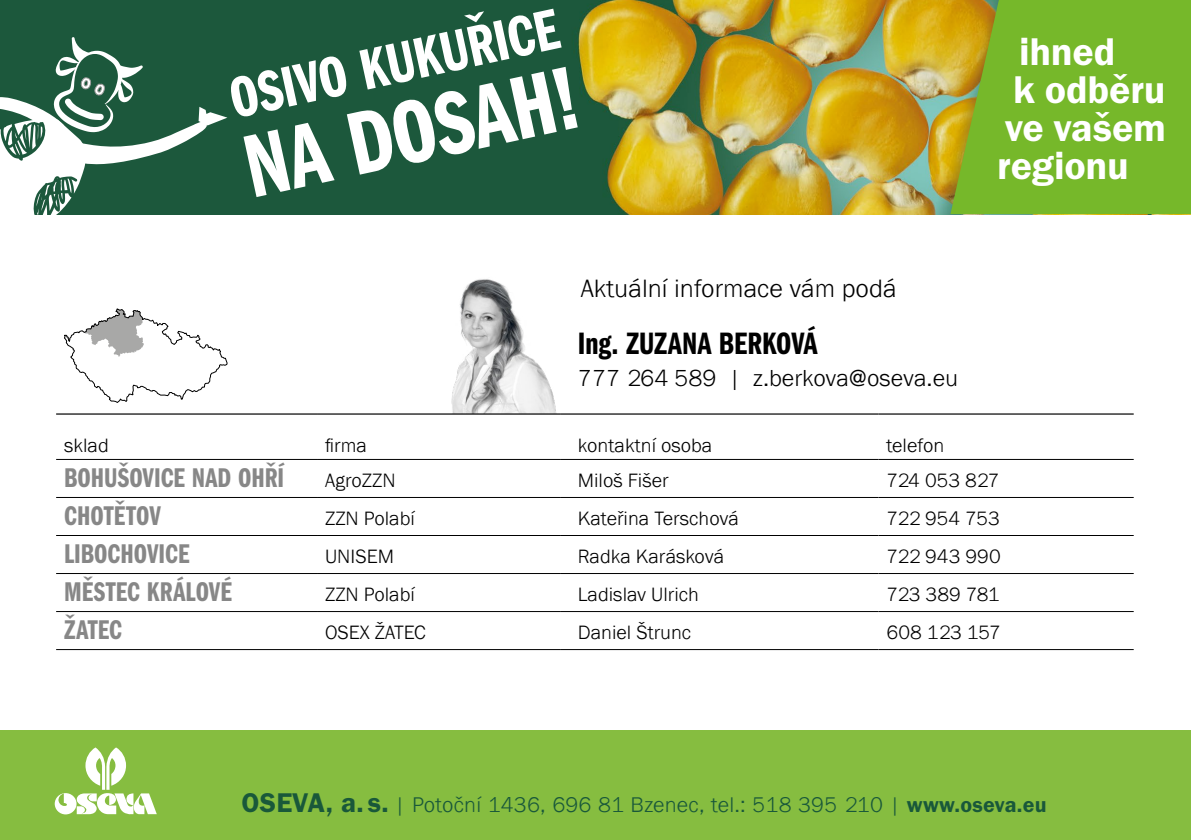
<style>
.page{position:relative;width:1191px;height:840px;background:#fff}
.page>*{position:absolute;margin:0;border:0;box-sizing:border-box;transform-origin:0 0}
.t1{font:92.4px "Franklin Gothic URW Com Dem";color:#fff}
.t2{font:59.4px "Franklin Gothic URW Com Dem";color:#fff}
.t3{font:40px "Franklin Gothic URW Dem";letter-spacing:-.005em;color:#fff}
.t4{font:32px "Franklin Gothic URW Com Dem";letter-spacing:-.005em;color:#000}
.t5{font:28px "Franklin Gothic URW Com Dem";color:#878787}
.t6{font:300 26px "Franklin Gothic URW";color:#000}
.t7{font:300 24px "Franklin Gothic URW";color:#000}
.t8{font:300 22px "Franklin Gothic URW";letter-spacing:.01em;color:#19583a}
.t9{font:300 20px "Franklin Gothic URW";color:#000}
.t10{font:300 20px "Franklin Gothic URW";letter-spacing:-.02em;color:#000}
.s1{font-family:"Franklin Gothic URW Dem";font-weight:400;font-size:28px}
.s2{font-family:"Franklin Gothic URW Dem";font-weight:400}
</style>
<div class="page">
<div style="left:0;top:729px;width:1191px;height:110px;background:#86bd40"></div>
<svg style="left:55px;top:747px;width:102px;height:67px"></svg>
<img style="left:0;top:0;width:950px;height:214px">
<svg style="left:950px;top:0;width:241px;height:214px;fill:#76b82a"></svg>
<svg style="left:0;top:37px;width:227px;height:178px"></svg>
<img style="left:451px;top:279px;width:105px;height:134px">
<hr style="left:56px;top:413px;width:261px;height:1px;background:#000">
<hr style="left:317px;top:413px;width:244px;height:1px;background:#000">
<hr style="left:561px;top:413px;width:317px;height:1px;background:#000">
<hr style="left:878px;top:413px;width:255px;height:1px;background:#000">
<hr style="left:56px;top:459px;width:261px;height:1px;background:#000">
<hr style="left:317px;top:459px;width:244px;height:1px;background:#000">
<hr style="left:561px;top:459px;width:317px;height:1px;background:#000">
<hr style="left:878px;top:459px;width:255px;height:1px;background:#000">
<hr style="left:56px;top:497px;width:261px;height:1px;background:#000">
<hr style="left:317px;top:497px;width:244px;height:1px;background:#000">
<hr style="left:561px;top:497px;width:317px;height:1px;background:#000">
<hr style="left:878px;top:497px;width:255px;height:1px;background:#000">
<hr style="left:56px;top:573px;width:261px;height:1px;background:#000">
<hr style="left:317px;top:573px;width:244px;height:1px;background:#000">
<hr style="left:561px;top:573px;width:317px;height:1px;background:#000">
<hr style="left:878px;top:573px;width:255px;height:1px;background:#000">
<hr style="left:56px;top:535px;width:261px;height:1px;background:#000">
<hr style="left:317px;top:535px;width:244px;height:1px;background:#000">
<hr style="left:561px;top:535px;width:317px;height:1px;background:#000">
<hr style="left:878px;top:535px;width:255px;height:1px;background:#000">
<hr style="left:56px;top:611px;width:261px;height:1px;background:#000">
<hr style="left:317px;top:611px;width:244px;height:1px;background:#000">
<hr style="left:561px;top:611px;width:317px;height:1px;background:#000">
<hr style="left:878px;top:611px;width:255px;height:1px;background:#000">
<hr style="left:56px;top:649px;width:261px;height:1px;background:#000">
<hr style="left:317px;top:649px;width:244px;height:1px;background:#000">
<hr style="left:561px;top:649px;width:317px;height:1px;background:#000">
<hr style="left:878px;top:649px;width:255px;height:1px;background:#000">
<svg style="left:64px;top:308px;width:163px;height:94px"></svg>
<h2 class="t2" style="left:223px;top:66px;width:337px;rotate:-12deg">OSIVO KUKUŘICE</h2>
<h1 class="t1" style="left:234px;top:116px;width:342px;rotate:-12deg">NA DOSAH!</h1>
<h3 class="t6" style="left:581px;top:272px;width:317px">Aktuální informace vám podá</h3>
<h3 class="t4" style="left:578px;top:325px;width:241px">Ing. ZUZANA BERKOVÁ</h3>
<p class="t7" style="left:578px;top:362px;width:382px">777 264 589 | z.berkova@oseva.eu</p>
<h3 class="t3" style="left:1019px;top:27px;width:98px">ihned</h3>
<h3 class="t3" style="left:1013px;top:65px;width:154px">k odběru</h3>
<h3 class="t3" style="left:1005px;top:103px;width:163px">ve vašem</h3>
<h3 class="t3" style="left:997px;top:141px;width:133px">regionu</h3>
<p class="t9" style="left:64px;top:432px;width:46px">sklad</p>
<p class="t9" style="left:325px;top:432px;width:43px">firma</p>
<p class="t9" style="left:578px;top:432px;width:136px">kontaktní osoba</p>
<p class="t9" style="left:886px;top:432px;width:59px">telefon</p>
<h3 class="t5" style="left:64px;top:462px;width:221px">BOHUŠOVICE NAD OHŘÍ</h3>
<p class="t9" style="left:325px;top:468px;width:72px">AgroZZN</p>
<p class="t9" style="left:578px;top:468px;width:92px">Miloš Fišer</p>
<p class="t9" style="left:886px;top:468px;width:114px">724 053 827</p>
<h3 class="t5" style="left:64px;top:500px;width:98px">CHOTĚTOV</h3>
<p class="t9" style="left:325px;top:506px;width:91px">ZZN Polabí</p>
<p class="t9" style="left:578px;top:506px;width:163px">Kateřina Terschová</p>
<p class="t9" style="left:886px;top:506px;width:115px">722 954 753</p>
<h3 class="t5" style="left:64px;top:538px;width:127px">LIBOCHOVICE</h3>
<p class="t9" style="left:325px;top:544px;width:71px">UNISEM</p>
<p class="t9" style="left:578px;top:544px;width:148px">Radka Karásková</p>
<p class="t9" style="left:886px;top:544px;width:116px">722 943 990</p>
<h3 class="t5" style="left:64px;top:576px;width:169px">MĚSTEC KRÁLOVÉ</h3>
<p class="t9" style="left:325px;top:582px;width:91px">ZZN Polabí</p>
<p class="t9" style="left:578px;top:582px;width:123px">Ladislav Ulrich</p>
<p class="t10" style="left:886px;top:582px;width:114px">723 389 781</p>
<h3 class="t5" style="left:64px;top:614px;width:59px">ŽATEC</h3>
<p class="t9" style="left:325px;top:620px;width:102px">OSEX ŽATEC</p>
<p class="t9" style="left:578px;top:620px;width:115px">Daniel Štrunc</p>
<p class="t9" style="left:886px;top:620px;width:116px">608 123 157</p>
<p class="t8" style="left:242px;top:790px;width:806px"><span class="s1">OSEVA, a. s.</span> | Potoční 1436, 696 81 Bzenec, tel.: 518 395 210 | <span class="s2">www.oseva.eu</span></p>
</div>
